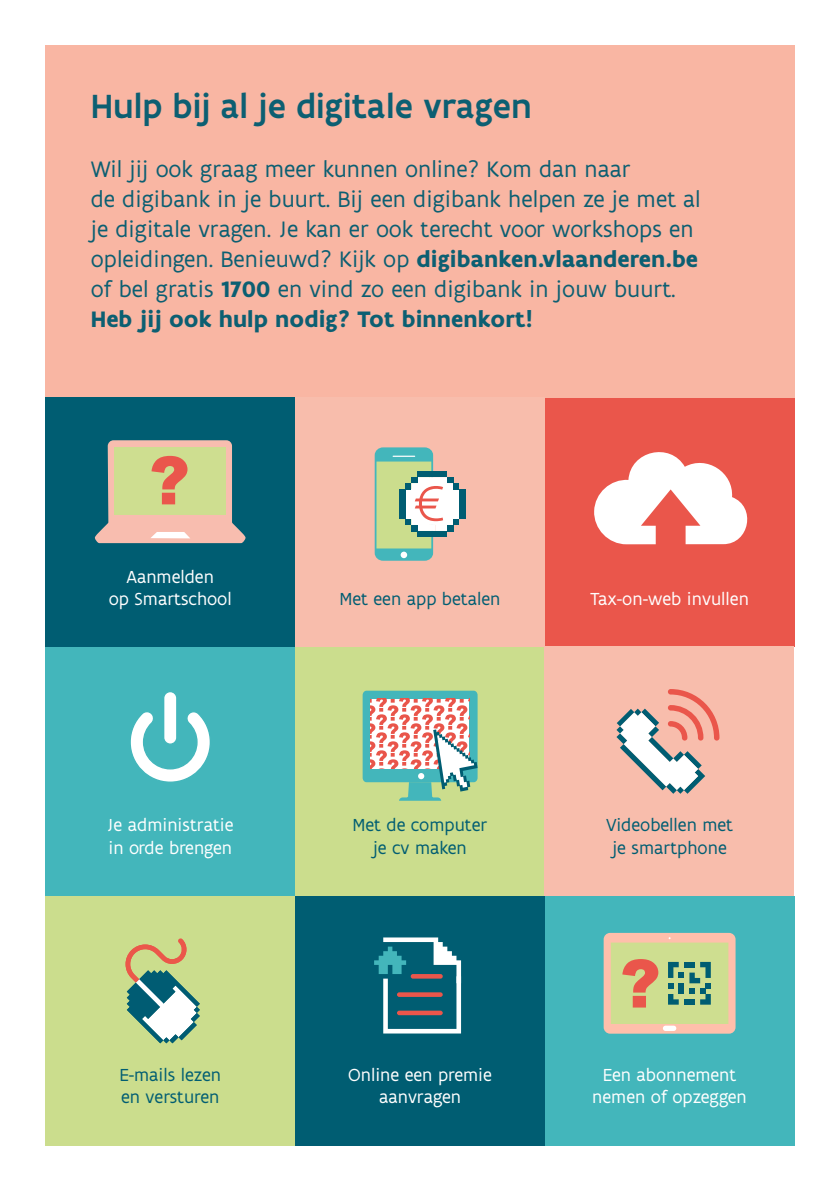
<style>
.page{position:relative;width:840px;height:1191px;background:#fff}
.page>*{position:absolute;margin:0;border:0;box-sizing:border-box;transform-origin:0 0}
.t1{font:500 36px "Flanders Art Sans";letter-spacing:.01em;color:#0c5f72}
.t2{font:24px/30px "Flanders Art Sans";letter-spacing:.005em;color:#0c5f72}
.t3{font:18.8px/22.4px "Flanders Art Sans";color:#fff;text-align:center}
.t4{font:18.8px/22.4px "Flanders Art Sans";color:#005d72;text-align:center}
.s1{font-weight:700}
</style>
<div class="page">
<div style="left:45px;top:45px;width:749px;height:359px;background:#f9b6a3"></div>
<div style="left:45px;top:646px;width:250px;height:250px;background:#43b6bb"></div>
<svg style="left:130px;top:712px;width:80px;height:70px"></svg>
<div style="left:163px;top:691px;width:14px;height:53px;background:#fff;border-radius:7px"></div>
<div style="left:163px;top:691px;width:14px;height:54px;border:1px solid #43b6bb;border-radius:7px"></div>
<div style="left:45px;top:397px;width:250px;height:250px;background:#005d72"></div>
<svg style="left:95px;top:440px;width:150px;height:103px"></svg>
<div style="left:295px;top:646px;width:249px;height:250px;background:#cbdd8d"></div>
<div style="left:362px;top:690px;width:115px;height:92px;background:#43b6bb;border-radius:4px"></div>
<svg style="left:370px;top:698px;width:99px;height:70px;background:#f3bab6"></svg>
<svg style="left:399px;top:729px;width:78px;height:71px"></svg>
<div style="left:45px;top:896px;width:250px;height:249px;background:#cbdd8d"></div>
<svg style="left:125px;top:938px;width:75px;height:105px"></svg>
<div style="left:295px;top:397px;width:249px;height:249px;background:#f8bdac"></div>
<div style="left:459px;top:489px;width:6px;height:30px;background:#005d72"></div>
<svg style="left:374px;top:447px;width:85px;height:114px"></svg>
<div style="left:544px;top:397px;width:250px;height:249px;background:#ea564b"></div>
<svg style="left:594px;top:452px;width:154px;height:92px"></svg>
<div style="left:544px;top:646px;width:249px;height:250px;background:#f8bdac"></div>
<svg style="left:616px;top:689px;width:103px;height:105px"></svg>
<div style="left:295px;top:896px;width:249px;height:249px;background:#005d72"></div>
<svg style="left:374px;top:937px;width:87px;height:96px"></svg>
<div style="left:544px;top:896px;width:250px;height:249px;background:#43b6bb"></div>
<svg style="left:603px;top:933px;width:132px;height:100px;background:#ccc491"></svg>
<h1 class="t1" style="left:91px;top:83px;width:442px">Hulp bij al je digitale vragen</h1>
<p class="t2" style="left:91px;top:154px;width:611px">Wil jij ook graag meer kunnen online? Kom dan naar<br>de digibank in je buurt. Bij een digibank helpen ze je met al je digitale vragen. Je kan er ook terecht voor workshops en opleidingen. Benieuwd? Kijk op <span class="s1">digibanken.vlaanderen.be </span>of bel gratis <span class="s1">1700</span> en vind zo een digibank in jouw buurt.<br><span class="s1">Heb jij ook hulp nodig? Tot binnenkort!</span></p>
<p class="t3" style="left:109px;top:565px;width:124px">Aanmelden<br>op Smartschool</p>
<p class="t3" style="left:107px;top:814px;width:128px;text-align:left">Je administratie in orde brengen</p>
<p class="t4" style="left:119px;top:1064px;width:103px;text-align:left">E-mails lezen en versturen</p>
<p class="t4" style="left:339px;top:588px;width:162px">Met een app betalen</p>
<p class="t3" style="left:590px;top:588px;width:160px">Tax-on-web invullen</p>
<p class="t4" style="left:352px;top:814px;width:136px">Met de computer je cv maken</p>
<p class="t4" style="left:605px;top:814px;width:128px">Videobellen met je smartphone</p>
<p class="t3" style="left:348px;top:1064px;width:145px">Online een premie aanvragen</p>
<p class="t3" style="left:592px;top:1064px;width:156px">Een abonnement nemen of opzeggen</p>
</div>
